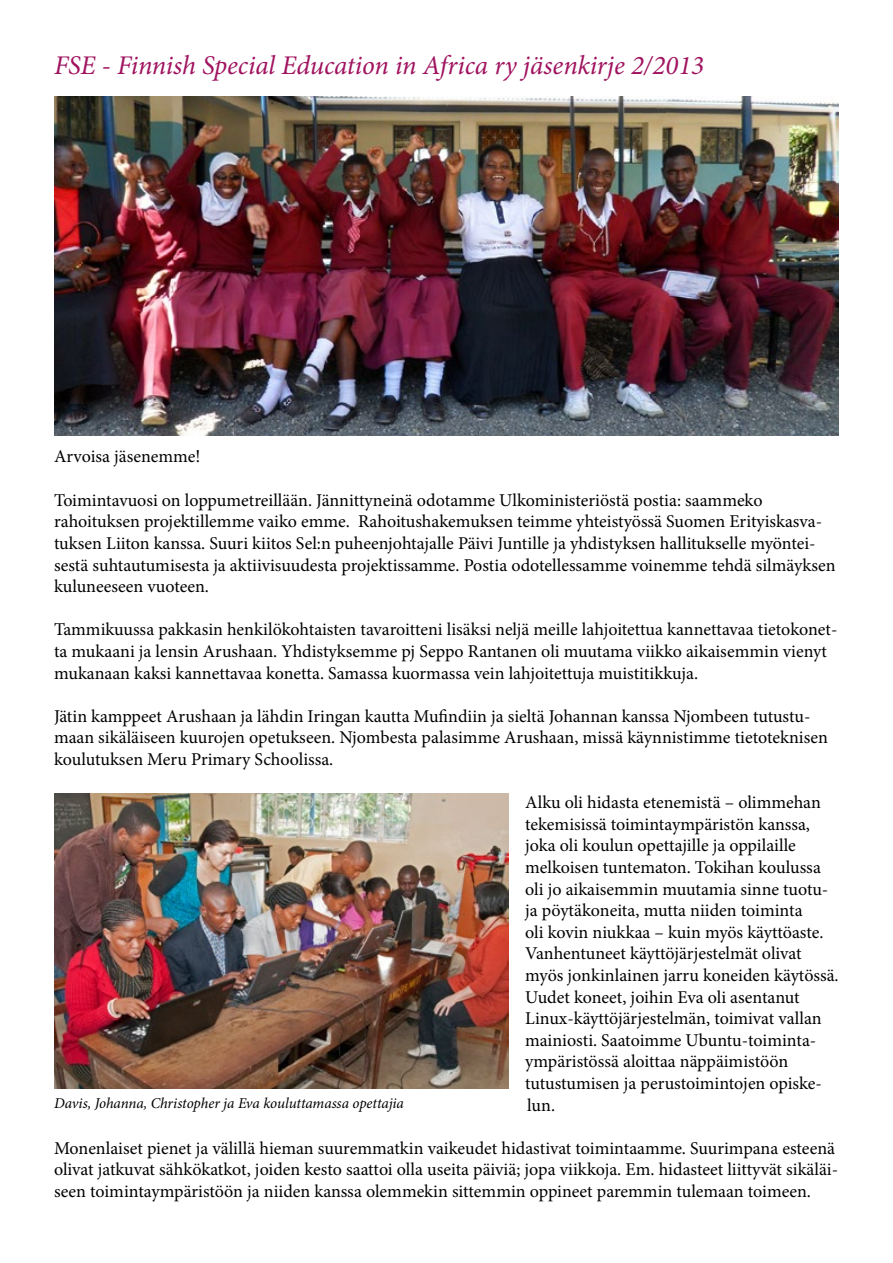
<style>
.page{position:relative;width:893px;height:1263px;background:#fff}
.page>*{position:absolute;margin:0;border:0;box-sizing:border-box;transform-origin:0 0}
.t1{font:italic 27px "Minion Pro";letter-spacing:-.005em;color:#a0135f}
.t2{font:18px/21.6px "Minion Pro";color:#000}
.t3{font:italic 15px "Minion Pro";letter-spacing:-.005em;color:#000}
</style>
<div class="page">
<img style="left:54px;top:97px;width:785px;height:338px">
<img style="left:54px;top:793px;width:454px;height:296px">
<h1 class="t1" style="left:54px;top:47px;width:652px">FSE - Finnish Special Education in Africa ry jäsenkirje 2/2013</h1>
<p class="t2" style="left:54px;top:446px;width:148px">Arvoisa jäsenemme!</p>
<p class="t2" style="left:54px;top:489px;width:783px">Toimintavuosi on loppumetreillään. Jännittyneinä odotamme Ulkoministeriöstä postia: saammeko rahoituksen projektillemme vaiko emme. Rahoitushakemuksen teimme yhteistyössä Suomen Erityiskasva&shy;tuksen Liiton kanssa. Suuri kiitos Sel:n puheenjohtajalle Päivi Juntille ja yhdistyksen hallitukselle myöntei&shy;sestä suhtautumisesta ja aktiivisuudesta projektissamme. Postia odotellessamme voinemme tehdä silmäyksen kuluneeseen vuoteen.</p>
<p class="t2" style="left:54px;top:619px;width:785px">Tammikuussa pakkasin henkilökohtaisten tavaroitteni lisäksi neljä meille lahjoitettua kannettavaa tietokonet&shy;ta mukaani ja lensin Arushaan. Yhdistyksemme pj Seppo Rantanen oli muutama viikko aikaisemmin vienyt mukanaan kaksi kannettavaa konetta. Samassa kuormassa vein lahjoitettuja muistitikkuja.</p>
<p class="t2" style="left:54px;top:705px;width:775px">Jätin kamppeet Arushaan ja lähdin Iringan kautta Mufindiin ja sieltä Johannan kanssa Njombeen tutustu&shy;maan sikäläiseen kuurojen opetukseen. Njombesta palasimme Arushaan, missä käynnistimme tietoteknisen koulutuksen Meru Primary Schoolissa.</p>
<p class="t2" style="left:525px;top:792px;width:315px">Alku oli hidasta etenemistä – olimmehan tekemisissä toimintaympäristön kanssa, joka oli koulun opettajille ja oppilaille melkoisen tuntematon. Tokihan koulussa oli jo aikaisemmin muutamia sinne tuotu&shy;ja pöytäkoneita, mutta niiden toiminta<br>oli kovin niukkaa – kuin myös käyttöaste.<br>Vanhentuneet käyttöjärjestelmät olivat myös jonkinlainen jarru koneiden käytössä.<br>Uudet koneet, joihin Eva oli asentanut Linux-käyttöjärjestelmän, toimivat vallan mainiosti. Saatoimme Ubuntu-toiminta&shy;ympäristössä aloittaa näppäimistöön tutustumisen ja perustoimintojen opiske&shy;lun.</p>
<p class="t2" style="left:54px;top:1137px;width:786px">Monenlaiset pienet ja välillä hieman suuremmatkin vaikeudet hidastivat toimintaamme. Suurimpana esteenä olivat jatkuvat sähkökatkot, joiden kesto saattoi olla useita päiviä; jopa viikkoja. Em. hidasteet liittyvät sikäläi&shy;seen toimintaympäristöön ja niiden kanssa olemmekin sittemmin oppineet paremmin tulemaan toimeen.</p>
<p class="t3" style="left:54px;top:1093px;width:351px">Davis, Johanna, Christopher ja Eva kouluttamassa opettajia</p>
</div>
